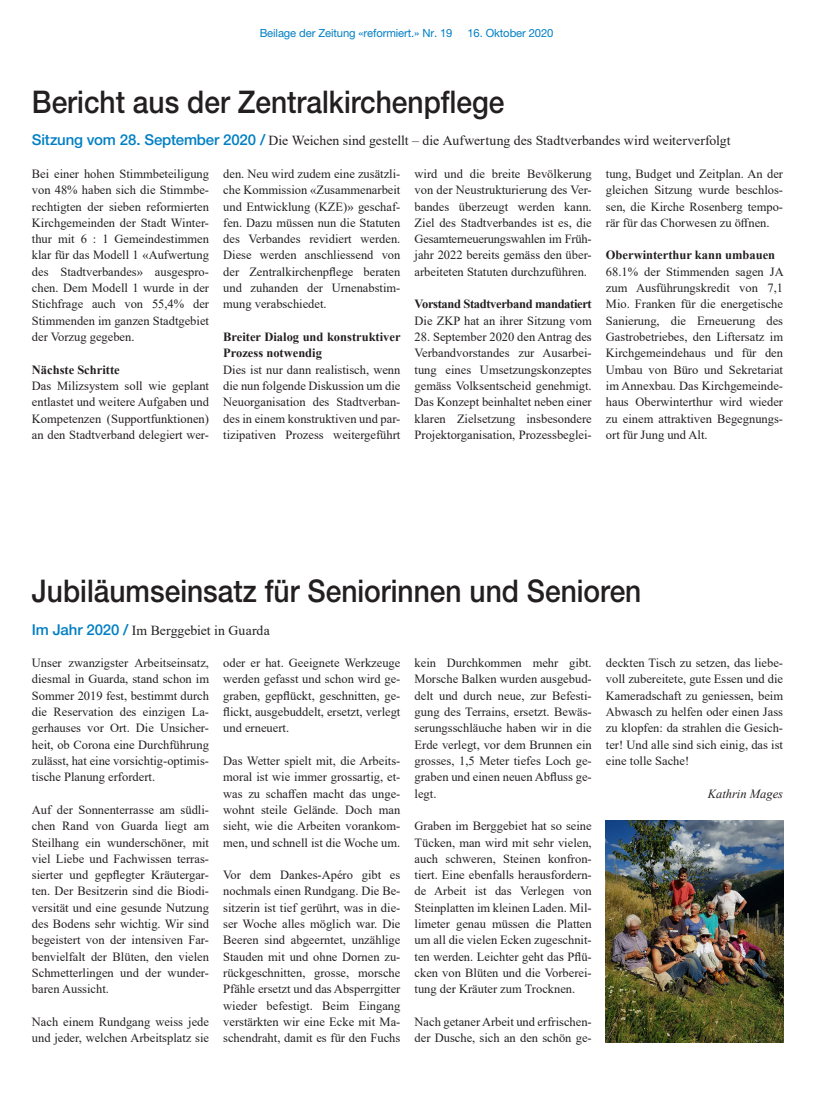
<style>
.page{position:relative;width:815px;height:1106px;background:#fff}
.page>*{position:absolute;margin:0;border:0;box-sizing:border-box;transform-origin:0 0}
.Aktuell_Titel{font:500 31.25px "Helvetica Neue LT Pro";color:#231f20;scale:.9 1}
.t1{font:13.75px "Times New Roman";color:#231f20}
._03_Kalender_Datum{font:12.5px/16.2px "Times New Roman";color:#231f20;text-align:justify}
._03_Kalender_Datum-2{font:700 12.5px/16.2px "Times New Roman";color:#231f20}
._03_Kalender_Datum-3{font:700 12.5px "Times New Roman";letter-spacing:-.025em;color:#231f20}
._03_Kalender_Datum-4{font:italic 12.5px "Times New Roman";color:#231f20}
.t2{font:11.25px "Helvetica Neue LT Pro";letter-spacing:-.01em;color:#007fc4}
.s1{font-family:"Helvetica Neue LT Pro";font-weight:500;font-size:15px;color:#007fc4}
</style>
<div class="page">
<img style="left:606px;top:820px;width:177px;height:222px">
<p class="t2" style="left:260px;top:26px;width:194px">Beilage der Zeitung «reformiert.» Nr. 19</p>
<p class="t2" style="left:467px;top:26px;width:88px">16. Oktober 2020</p>
<p class="Aktuell_Titel" style="left:32px;top:83px;width:527px">Bericht aus der Zentralkirchenpflege</p>
<p class="t1" style="left:32px;top:131px;width:700px"><span class="s1">Sitzung vom 28. September 2020 /</span> Die Weichen sind gestellt – die Aufwertung des Stadtverbandes wird weiterverfolgt</p>
<p class="_03_Kalender_Datum" style="left:223px;top:165px;width:179px">den. Neu wird zudem eine zusätzli&shy;che Kommission «Zusammenarbeit und Entwicklung (KZE)» geschaf&shy;fen. Dazu müssen nun die Statuten des Verbandes revidiert werden.<br>Diese werden anschliessend von der Zentralkirchenpflege beraten und zuhanden der Urnenabstim&shy;mung verabschiedet.</p>
<p class="_03_Kalender_Datum-2" style="left:223px;top:328px;width:179px">Breiter Dialog und konstruktiver<br>Prozess notwendig</p>
<p class="_03_Kalender_Datum" style="left:223px;top:361px;width:179px">Dies ist nur dann realistisch, wenn die nun folgende Diskussion um die Neuorganisation des Stadtverban&shy;des in einem konstruktiven und par&shy;tizipativen Prozess weitergeführt</p>
<p class="_03_Kalender_Datum" style="left:32px;top:165px;width:179px">Bei einer hohen Stimmbeteiligung von 48% haben sich die Stimmbe&shy;rechtigten der sieben reformierten Kirchgemeinden der Stadt Winter&shy;thur mit 6 : 1 Gemeindestimmen klar für das Modell 1 «Aufwertung des Stadtverbandes» ausgespro&shy;chen. Dem Modell 1 wurde in der Stichfrage auch von 55,4% der Stimmenden im ganzen Stadtgebiet der Vorzug gegeben.</p>
<p class="_03_Kalender_Datum-2" style="left:32px;top:361px;width:89px">Nächste Schritte</p>
<p class="_03_Kalender_Datum" style="left:32px;top:377px;width:179px">Das Milizsystem soll wie geplant entlastet und weitere Aufgaben und Kompetenzen (Supportfunktionen) an den Stadtverband delegiert wer-</p>
<p class="_03_Kalender_Datum" style="left:415px;top:165px;width:179px">wird und die breite Bevölkerung von der Neustrukturierung des Ver&shy;bandes überzeugt werden kann.<br>Ziel des Stadtverbandes ist es, die Gesamterneuerungswahlen im Früh&shy;jahr 2022 bereits gemäss den über&shy;arbeiteten Statuten durchzuführen.</p>
<p class="_03_Kalender_Datum-3" style="left:415px;top:295px;width:179px">Vorstand Stadtverband mandatiert</p>
<p class="_03_Kalender_Datum" style="left:415px;top:312px;width:179px">Die ZKP hat an ihrer Sitzung vom</p>
<p class="_03_Kalender_Datum" style="left:415px;top:328px;width:179px">28. September 2020 den Antrag des Verbandvorstandes zur Ausarbei&shy;tung eines Umsetzungskonzeptes gemäss Volksentscheid genehmigt.<br>Das Konzept beinhaltet neben einer klaren Zielsetzung insbesondere Projektorganisation, Prozessbeglei-</p>
<p class="_03_Kalender_Datum" style="left:606px;top:165px;width:179px">tung, Budget und Zeitplan. An der gleichen Sitzung wurde beschlos&shy;sen, die Kirche Rosenberg tempo&shy;rär für das Chorwesen zu öffnen.</p>
<p class="_03_Kalender_Datum-2" style="left:606px;top:247px;width:171px">Oberwinterthur kann umbauen</p>
<p class="_03_Kalender_Datum" style="left:606px;top:263px;width:179px">68.1% der Stimmenden sagen JA zum Ausführungskredit von 7,1<br>Mio. Franken für die energetische Sanierung, die Erneuerung des Gastrobetriebes, den Liftersatz im Kirchgemeindehaus und für den Umbau von Büro und Sekretariat im Annexbau. Das Kirchgemeinde&shy;haus Oberwinterthur wird wieder zu einem attraktiven Begegnungs&shy;ort für Jung und Alt.</p>
<p class="Aktuell_Titel" style="left:32px;top:572px;width:679px">Jubiläumseinsatz für Seniorinnen und Senioren</p>
<p class="t1" style="left:32px;top:620px;width:239px"><span class="s1">Im Jahr 2020 /</span> Im Berggebiet in Guarda</p>
<p class="_03_Kalender_Datum" style="left:223px;top:654px;width:179px">oder er hat. Geeignete Werkzeuge werden gefasst und schon wird ge&shy;graben, gepflückt, geschnitten, ge&shy;flickt, ausgebuddelt, ersetzt, verlegt und erneuert.</p>
<p class="_03_Kalender_Datum" style="left:223px;top:752px;width:179px">Das Wetter spielt mit, die Arbeits&shy;moral ist wie immer grossartig, et&shy;was zu schaffen macht das unge&shy;wohnt steile Gelände. Doch man sieht, wie die Arbeiten vorankom&shy;men, und schnell ist die Woche um.</p>
<p class="_03_Kalender_Datum" style="left:223px;top:866px;width:179px">Vor dem Dankes-Apéro gibt es nochmals einen Rundgang. Die Be&shy;sitzerin ist tief gerührt, was in die&shy;ser Woche alles möglich war. Die Beeren sind abgeerntet, unzählige Stauden mit und ohne Dornen zu&shy;rückgeschnitten, grosse, morsche Pfähle ersetzt und das Absperrgitter wieder befestigt. Beim Eingang verstärkten wir eine Ecke mit Ma&shy;schendraht, damit es für den Fuchs</p>
<p class="_03_Kalender_Datum" style="left:32px;top:654px;width:179px">Unser zwanzigster Arbeitseinsatz, diesmal in Guarda, stand schon im Sommer 2019 fest, bestimmt durch die Reservation des einzigen La&shy;gerhauses vor Ort. Die Unsicher&shy;heit, ob Corona eine Durchführung zulässt, hat eine vorsichtig-optimis&shy;tische Planung erfordert.</p>
<p class="_03_Kalender_Datum" style="left:32px;top:801px;width:179px">Auf der Sonnenterrasse am südli&shy;chen Rand von Guarda liegt am Steilhang ein wunderschöner, mit viel Liebe und Fachwissen terras&shy;sierter und gepflegter Kräutergar&shy;ten. Der Besitzerin sind die Biodi&shy;versität und eine gesunde Nutzung des Bodens sehr wichtig. Wir sind begeistert von der intensiven Far&shy;benvielfalt der Blüten, den vielen Schmetterlingen und der wunder&shy;baren Aussicht.</p>
<p class="_03_Kalender_Datum" style="left:32px;top:1013px;width:179px">Nach einem Rundgang weiss jede und jeder, welchen Arbeitsplatz sie</p>
<p class="_03_Kalender_Datum" style="left:415px;top:654px;width:179px">kein Durchkommen mehr gibt.<br>Morsche Balken wurden ausgebud&shy;delt und durch neue, zur Befesti&shy;gung des Terrains, ersetzt. Bewäs&shy;serungsschläuche haben wir in die Erde verlegt, vor dem Brunnen ein grosses, 1,5 Meter tiefes Loch ge&shy;graben und einen neuen Abfluss ge&shy;legt.</p>
<p class="_03_Kalender_Datum" style="left:415px;top:817px;width:179px">Graben im Berggebiet hat so seine Tücken, man wird mit sehr vielen, auch schweren, Steinen konfron&shy;tiert. Eine ebenfalls herausfordern&shy;de Arbeit ist das Verlegen von Steinplatten im kleinen Laden. Mil&shy;limeter genau müssen die Platten um all die vielen Ecken zugeschnit&shy;ten werden. Leichter geht das Pflü&shy;cken von Blüten und die Vorberei&shy;tung der Kräuter zum Trocknen.</p>
<p class="_03_Kalender_Datum" style="left:415px;top:1013px;width:179px">Nach getaner Arbeit und erfrischen&shy;der Dusche, sich an den schön ge-</p>
<p class="_03_Kalender_Datum" style="left:606px;top:654px;width:179px">deckten Tisch zu setzen, das liebe&shy;voll zubereitete, gute Essen und die Kameradschaft zu geniessen, beim Abwasch zu helfen oder einen Jass zu klopfen: da strahlen die Gesich&shy;ter! Und alle sind sich einig, das ist eine tolle Sache!</p>
<p class="_03_Kalender_Datum-4" style="left:708px;top:784px;width:77px">Kathrin Mages</p>
</div>
